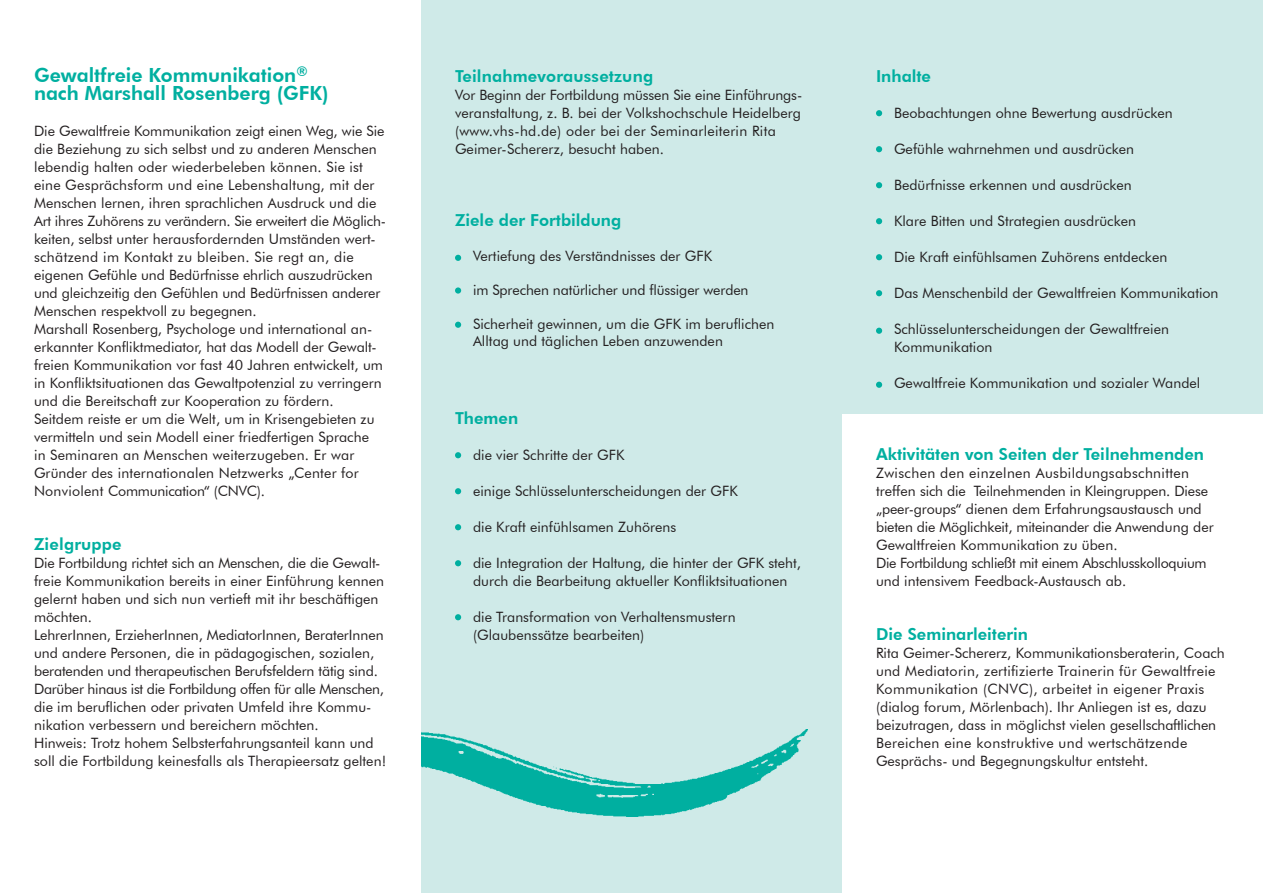
<style>
.page{position:relative;width:1263px;height:893px;background:#fff}
.page>*{position:absolute;margin:0;border:0;box-sizing:border-box;transform-origin:0 0}
.t1{font:800 19.5px/18px "Futura BT";color:#00afa0}
.t2{font:800 16.5px "Futura BT";color:#00afa0}
.t3{font:14.25px/18px "Futura BT";letter-spacing:.005em;color:#231f20}
</style>
<div class="page">
<div style="left:421px;top:0;width:421px;height:893px;background:#cfeae8"></div>
<div style="left:842px;top:0;width:421px;height:413px;background:#cfeae8"></div>
<svg style="left:455px;top:255px;width:6px;height:6px"></svg>
<div style="left:455px;top:287px;width:6px;height:7px;background:#00afa0;border-radius:50%"></div>
<svg style="left:455px;top:322px;width:6px;height:6px"></svg>
<svg style="left:455px;top:452px;width:6px;height:6px"></svg>
<svg style="left:455px;top:488px;width:6px;height:6px"></svg>
<svg style="left:455px;top:524px;width:6px;height:6px"></svg>
<svg style="left:455px;top:560px;width:6px;height:6px"></svg>
<svg style="left:455px;top:614px;width:6px;height:6px"></svg>
<svg style="left:876px;top:110px;width:6px;height:6px"></svg>
<svg style="left:876px;top:146px;width:6px;height:6px"></svg>
<svg style="left:876px;top:182px;width:6px;height:6px"></svg>
<svg style="left:876px;top:218px;width:6px;height:6px"></svg>
<svg style="left:876px;top:254px;width:6px;height:6px"></svg>
<svg style="left:876px;top:290px;width:6px;height:6px"></svg>
<svg style="left:876px;top:328px;width:6px;height:6px"></svg>
<svg style="left:876px;top:382px;width:6px;height:6px"></svg>
<img style="left:421px;top:730px;width:387px;height:87px">
<h1 class="t1" style="left:34px;top:66px;width:296px">Gewaltfreie Kommunikation<sup>® </sup>nach Marshall Rosenberg (GFK)</h1>
<p class="t3" style="left:34px;top:122px;width:353px">Die Gewaltfreie Kommunikation zeigt einen Weg, wie Sie die Beziehung zu sich selbst und zu anderen Menschen lebendig halten oder wiederbeleben können. Sie ist eine Gesprächsform und eine Lebenshaltung, mit der Menschen lernen, ihren sprachlichen Ausdruck und die Art ihres Zuhörens zu verändern. Sie erweitert die Möglich&shy;keiten, selbst unter herausfordernden Umständen wert&shy;schätzend im Kontakt zu bleiben. Sie regt an, die eigenen Gefühle und Bedürfnisse ehrlich auszudrücken und gleichzeitig den Gefühlen und Bedürfnissen anderer Menschen respektvoll zu begegnen.<br>Marshall Rosenberg, Psychologe und international an&shy;erkannter Konfliktmediator, hat das Modell der Gewalt&shy;freien Kommunikation vor fast 40 Jahren entwickelt, um in Konfliktsituationen das Gewaltpotenzial zu verringern und die Bereitschaft zur Kooperation zu fördern.<br>Seitdem reiste er um die Welt, um in Krisengebieten zu vermitteln und sein Modell einer friedfertigen Sprache<br>in Seminaren an Menschen weiterzugeben. Er war Gründer des internationalen Netzwerks „Center for Nonviolent Communication“ (CNVC).</p>
<p class="t2" style="left:34px;top:534px;width:89px">Zielgruppe</p>
<p class="t3" style="left:34px;top:554px;width:354px">Die Fortbildung richtet sich an Menschen, die die Gewalt&shy;freie Kommunikation bereits in einer Einführung kennen gelernt haben und sich nun vertieft mit ihr beschäftigen möchten.<br>LehrerInnen, ErzieherInnen, MediatorInnen, BeraterInnen und andere Personen, die in pädagogischen, sozialen, beratenden und therapeutischen Berufsfeldern tätig sind.<br>Darüber hinaus ist die Fortbildung offen für alle Menschen, die im beruflichen oder privaten Umfeld ihre Kommu&shy;nikation verbessern und bereichern möchten.<br>Hinweis: Trotz hohem Selbsterfahrungsanteil kann und soll die Fortbildung keinesfalls als Therapieersatz gelten!</p>
<p class="t2" style="left:455px;top:66px;width:200px">Teilnahmevoraussetzung</p>
<p class="t3" style="left:455px;top:86px;width:349px">Vor Beginn der Fortbildung müssen Sie eine Einführungs&shy;veranstaltung, z. B. bei der Volkshochschule Heidelberg (www.vhs-hd.de) oder bei der Seminarleiterin Rita Geimer-Schererz, besucht haben.</p>
<p class="t2" style="left:455px;top:210px;width:168px">Ziele der Fortbildung</p>
<p class="t3" style="left:473px;top:247px;width:241px">Vertiefung des Verständnisses der GFK</p>
<p class="t3" style="left:473px;top:281px;width:277px">im Sprechen natürlicher und flüssiger werden</p>
<p class="t3" style="left:473px;top:316px;width:303px;line-height:17.1px">Sicherheit gewinnen, um die GFK im beruflichen<br>Alltag und täglichen Leben anzuwenden</p>
<p class="t2" style="left:455px;top:408px;width:65px">Themen</p>
<p class="t3" style="left:473px;top:446px;width:153px">die vier Schritte der GFK</p>
<p class="t3" style="left:473px;top:482px;width:266px">einige Schlüsselunterscheidungen der GFK</p>
<p class="t3" style="left:473px;top:518px;width:205px">die Kraft einfühlsamen Zuhörens</p>
<p class="t3" style="left:473px;top:554px;width:330px">die Integration der Haltung, die hinter der GFK steht, durch die Bearbeitung aktueller Konfliktsituationen</p>
<p class="t3" style="left:473px;top:608px;width:264px">die Transformation von Verhaltensmustern (Glaubenssätze bearbeiten)</p>
<p class="t2" style="left:876px;top:66px;width:56px">Inhalte</p>
<p class="t3" style="left:894px;top:104px;width:280px">Beobachtungen ohne Bewertung ausdrücken</p>
<p class="t3" style="left:894px;top:140px;width:242px">Gefühle wahrnehmen und ausdrücken</p>
<p class="t3" style="left:894px;top:176px;width:239px">Bedürfnisse erkennen und ausdrücken</p>
<p class="t3" style="left:894px;top:212px;width:244px">Klare Bitten und Strategien ausdrücken</p>
<p class="t3" style="left:894px;top:248px;width:275px">Die Kraft einfühlsamen Zuhörens entdecken</p>
<p class="t3" style="left:894px;top:284px;width:326px">Das Menschenbild der Gewaltfreien Kommunikation</p>
<p class="t3" style="left:894px;top:320px;width:277px">Schlüsselunterscheidungen der Gewaltfreien<br>Kommunikation</p>
<p class="t3" style="left:894px;top:374px;width:308px">Gewaltfreie Kommunikation und sozialer Wandel</p>
<p class="t2" style="left:876px;top:444px;width:329px">Aktivitäten von Seiten der Teilnehmenden</p>
<p class="t3" style="left:876px;top:464px;width:339px">Zwischen den einzelnen Ausbildungsabschnitten treffen sich die Teilnehmenden in Kleingruppen. Diese „peer-groups“ dienen dem Erfahrungsaustausch und bieten die Möglichkeit, miteinander die Anwendung der Gewaltfreien Kommunikation zu üben.<br>Die Fortbildung schließt mit einem Abschlusskolloquium und intensivem Feedback-Austausch ab.</p>
<p class="t2" style="left:876px;top:624px;width:154px">Die Seminarleiterin</p>
<p class="t3" style="left:876px;top:644px;width:350px">Rita Geimer-Schererz, Kommunikationsberaterin, Coach und Mediatorin, zertifizierte Trainerin für Gewaltfreie Kommunikation (CNVC), arbeitet in eigener Praxis (dialog forum, Mörlenbach). Ihr Anliegen ist es, dazu beizutragen, dass in möglichst vielen gesellschaftlichen Bereichen eine konstruktive und wertschätzende Gesprächs- und Begegnungskultur entsteht.</p>
</div>
